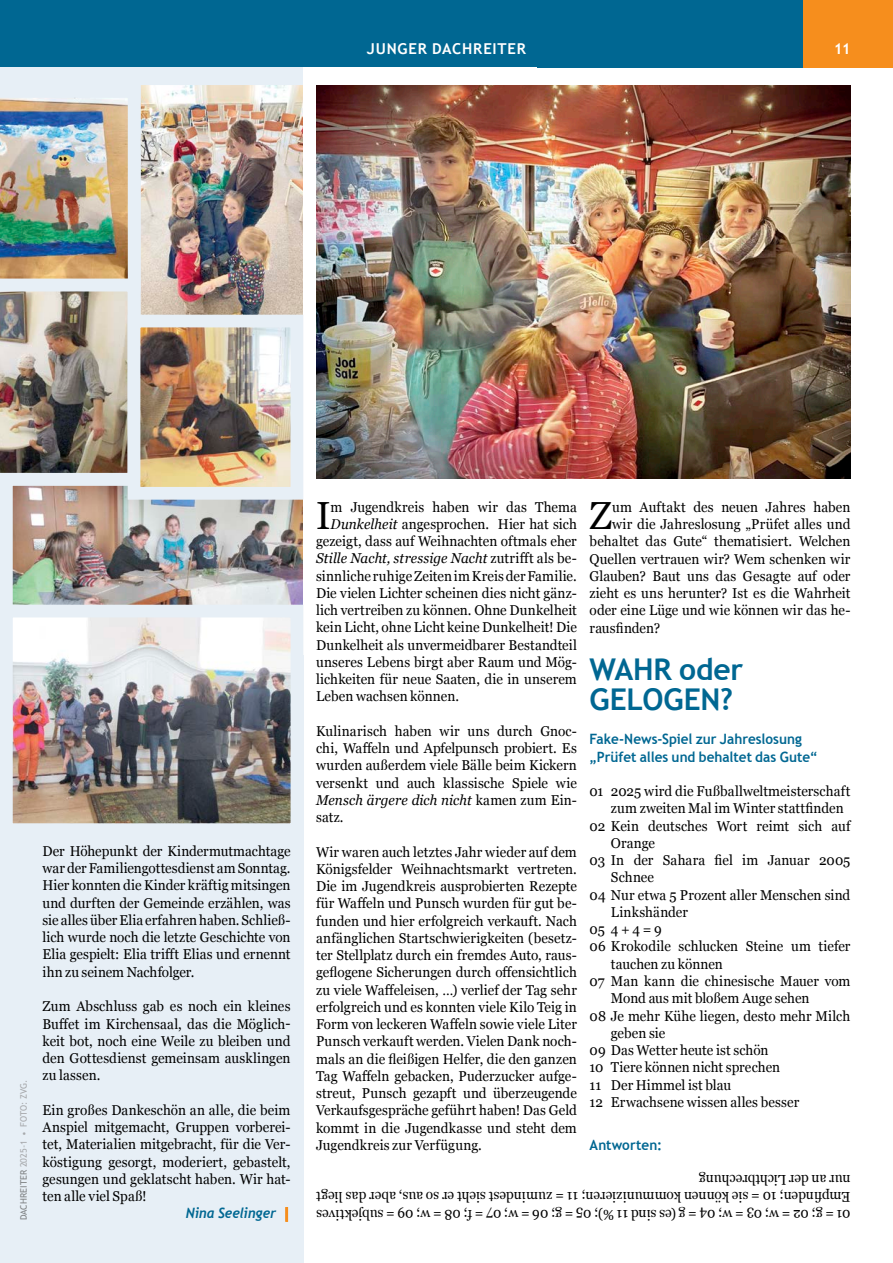
<style>
.page{position:relative;width:893px;height:1263px;background:#fff}
.page>*{position:absolute;margin:0;border:0;box-sizing:border-box;transform-origin:0 0}
.t1{font:39.15px "Georgia";color:#000;scale:.95 1}
.t2{font:700 30px/30px "Trebuchet MS";color:#006792}
.t3{font:700 15px "Trebuchet MS";letter-spacing:.05em;color:#fff}
.t4{font:14.25px/17.2px "Georgia";letter-spacing:.005em;color:#000;text-align:justify;scale:.95 1}
.t5{font:700 14.25px/17.2px "Trebuchet MS";color:#006792;scale:.95 1}
.t6{font:italic 14.25px "Georgia";letter-spacing:.005em;color:#000;scale:.95 1}
.t7{font:italic 700 14.25px "Trebuchet";letter-spacing:-.005em;color:#006792;scale:.95 1}
.t8{font:9px "Trebuchet MS";letter-spacing:.01em;color:#a7a9ac}
.s1{color:#7f8284}
.s2{font-family:"Trebuchet MS";font-style:normal;color:#f68e1d}
.s3{font-style:italic}
.s4{font-style:normal}
</style>
<div class="page">
<div style="left:0;top:0;width:893px;height:68px;background:#006792"></div>
<div style="left:804px;top:0;width:89px;height:68px;background:#f68e1d"></div>
<div style="left:0;top:68px;width:303px;height:1195px;background:#e7eff6"></div>
<img style="left:316px;top:85px;width:534px;height:394px">
<img style="left:12px;top:702px;width:292px;height:140px">
<img style="left:0;top:85px;width:304px;height:617px">
<div style="left:285px;top:1207px;width:3px;height:15px;border:2px solid #f68e1d"></div>
<p class="t3" style="left:367px;top:39px;width:161px">junger dachreiter</p>
<p class="t3" style="left:834px;top:39px;width:18px">11</p>
<p class="t8" style="left:18px;top:1220px;width:143px;rotate:-90deg"><span class="s1">Dachreiter</span> 2025-1 • foto: zvg.</p>
<p class="t4" style="left:43px;top:842px;width:263px">Der Höhepunkt der Kindermutmachtage war der Familiengottesdienst am Sonntag.<br>Hier konnten die Kinder kräftig mitsingen und durften der Gemeinde erzählen, was sie alles über Elia erfahren haben. Schließ&shy;lich wurde noch die letzte Geschichte von Elia gespielt: Elia trifft Elias und ernennt ihn zu seinem Nachfolger.</p>
<p class="t4" style="left:43px;top:997px;width:263px">Zum Abschluss gab es noch ein kleines Buffet im Kirchensaal, das die Möglich&shy;keit bot, noch eine Weile zu bleiben und den Gottesdienst gemeinsam ausklingen zu lassen.</p>
<p class="t4" style="left:43px;top:1100px;width:263px">Ein großes Dankeschön an alle, die beim Anspiel mitgemacht, Gruppen vorberei&shy;tet, Materialien mitgebracht, für die Ver&shy;köstigung gesorgt, moderiert, gebastelt, gesungen und geklatscht haben. Wir hat&shy;ten alle viel Spaß!</p>
<p class="t7" style="left:186px;top:1204px;width:112px">Nina Seelinger <span class="s2">|</span></p>
<h1 class="t1" style="left:316px;top:487px;width:17px">I</h1>
<p class="t4" style="left:331px;top:497px;width:261px">m Jugendkreis haben wir das Thema</p>
<p class="t4" style="left:331px;top:515px;width:261px"><span class="s3">Dunkelheit</span> angesprochen. Hier hat sich</p>
<p class="t4" style="left:316px;top:532px;width:276px">gezeigt, dass auf Weihnachten oftmals eher</p>
<p class="t6" style="left:316px;top:548px;width:276px">Stille Nacht, stressige Nacht <span class="s4">zutrifft als be-</span></p>
<p class="t4" style="left:316px;top:566px;width:276px">sinnliche ruhige Zeiten im Kreis der Familie.</p>
<p class="t4" style="left:316px;top:584px;width:276px">Die vielen Lichter scheinen dies nicht gänz-</p>
<p class="t4" style="left:316px;top:601px;width:276px">lich vertreiben zu können. Ohne Dunkelheit</p>
<p class="t4" style="left:316px;top:618px;width:276px">kein Licht, ohne Licht keine Dunkelheit! Die</p>
<p class="t4" style="left:316px;top:635px;width:276px">Dunkelheit als unvermeidbarer Bestandteil</p>
<p class="t4" style="left:316px;top:653px;width:276px">unseres Lebens birgt aber Raum und Mög-</p>
<p class="t4" style="left:316px;top:670px;width:276px">lichkeiten für neue Saaten, die in unserem</p>
<p class="t4" style="left:316px;top:687px;width:152px">Leben wachsen können.</p>
<p class="t4" style="left:316px;top:722px;width:276px">Kulinarisch haben wir uns durch Gnoc&shy;chi, Waffeln und Apfelpunsch probiert. Es wurden außerdem viele Bälle beim Kickern versenkt und auch klassische Spiele wie <span class="s3">Mensch ärgere dich nicht</span> kamen zum Ein&shy;satz.</p>
<p class="t4" style="left:316px;top:842px;width:276px">Wir waren auch letztes Jahr wieder auf dem Königsfelder Weihnachtsmarkt vertreten.<br>Die im Jugendkreis ausprobierten Rezepte für Waffeln und Punsch wurden für gut be&shy;funden und hier erfolgreich verkauft. Nach anfänglichen Startschwierigkeiten (besetz&shy;ter Stellplatz durch ein fremdes Auto, raus&shy;geflogene Sicherungen durch offensichtlich zu viele Waffeleisen, …) verlief der Tag sehr erfolgreich und es konnten viele Kilo Teig in Form von leckeren Waffeln sowie viele Liter Punsch verkauft werden. Vielen Dank noch&shy;mals an die fleißigen Helfer, die den ganzen Tag Waffeln gebacken, Puderzucker aufge&shy;streut, Punsch gezapft und überzeugende Verkaufsgespräche geführt haben! Das Geld kommt in die Jugendkasse und steht dem Jugendkreis zur Verfügung.</p>
<h1 class="t1" style="left:590px;top:487px;width:25px">Z</h1>
<p class="t4" style="left:612px;top:498px;width:252px">um Auftakt des neuen Jahres haben</p>
<p class="t4" style="left:612px;top:515px;width:252px">wir die Jahreslosung „Prüfet alles und</p>
<p class="t4" style="left:590px;top:532px;width:276px">behaltet das Gute“ thematisiert. Welchen</p>
<p class="t4" style="left:590px;top:549px;width:276px">Quellen vertrauen wir? Wem schenken wir</p>
<p class="t4" style="left:590px;top:567px;width:276px">Glauben? Baut uns das Gesagte auf oder</p>
<p class="t4" style="left:590px;top:584px;width:276px">zieht es uns herunter? Ist es die Wahrheit</p>
<p class="t4" style="left:590px;top:601px;width:276px">oder eine Lüge und wie können wir das he-</p>
<p class="t4" style="left:590px;top:618px;width:76px">rausfinden?</p>
<h2 class="t2" style="left:590px;top:654px;width:22px">WAHR</h2>
<h2 class="t2" style="left:590px;top:654px;width:155px;text-indent:90px">oder<br>GELOGEN</h2>
<h2 class="t2" style="left:720px;top:684px;width:15px">?</h2>
<p class="t5" style="left:590px;top:731px;width:241px">Fake-News-Spiel zur Jahreslosung „Prüfet alles und behaltet das Gute“</p>
<p class="t4" style="left:590px;top:782px;width:276px">01 2025 wird die Fußballweltmeisterschaft</p>
<p class="t4" style="left:611px;top:799px;width:247px">zum zweiten Mal im Winter stattfinden</p>
<p class="t4" style="left:590px;top:816px;width:276px">02 Kein deutsches Wort reimt sich auf</p>
<p class="t4" style="left:611px;top:834px;width:48px">Orange</p>
<p class="t4" style="left:590px;top:851px;width:276px">03 In der Sahara fiel im Januar 2005</p>
<p class="t4" style="left:611px;top:868px;width:47px">Schnee</p>
<p class="t4" style="left:590px;top:885px;width:276px">04 Nur etwa 5 Prozent aller Menschen sind</p>
<p class="t4" style="left:611px;top:903px;width:83px">Linkshänder</p>
<p class="t4" style="left:590px;top:920px;width:77px">05 4 + 4 = 9</p>
<p class="t4" style="left:590px;top:937px;width:276px">06 Krokodile schlucken Steine um tiefer</p>
<p class="t4" style="left:611px;top:955px;width:119px">tauchen zu können</p>
<p class="t4" style="left:590px;top:972px;width:276px">07 Man kann die chinesische Mauer vom</p>
<p class="t4" style="left:611px;top:989px;width:211px">Mond aus mit bloßem Auge sehen</p>
<p class="t4" style="left:590px;top:1006px;width:276px">08 Je mehr Kühe liegen, desto mehr Milch</p>
<p class="t4" style="left:611px;top:1024px;width:59px">geben sie</p>
<p class="t4" style="left:590px;top:1041px;width:190px">09 Das Wetter heute ist schön</p>
<p class="t4" style="left:590px;top:1058px;width:202px">10 Tiere können nicht sprechen</p>
<p class="t4" style="left:590px;top:1075px;width:151px">11 Der Himmel ist blau</p>
<p class="t4" style="left:590px;top:1093px;width:222px">12 Erwachsene wissen alles besser</p>
<p class="t5" style="left:590px;top:1136px;width:78px">Antworten:</p>
<p class="t4" style="left:850px;top:1224px;width:564px;rotate:-180deg">01 = g; 02 = w; 03 = w; 04 = g (es sind 11 %); 05 = g; 06 = w; 07 = f; 08 = w; 09 = subjektives Empfinden; 10 = sie können kommunizieren; 11 = zumindest sieht er so aus, aber das liegt nur an der Lichtbrechung</p>
</div>
